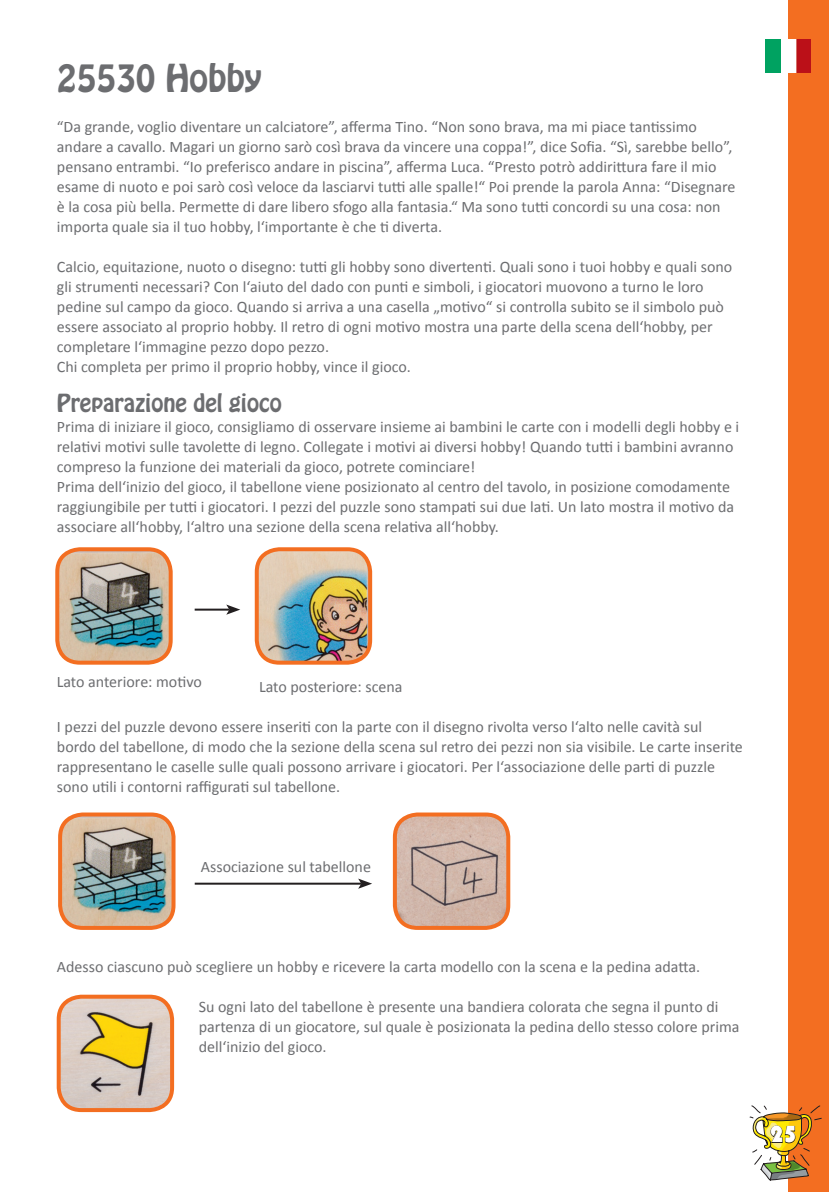
<style>
.page{position:relative;width:829px;height:1192px;background:#fff}
.page>*{position:absolute;margin:0;border:0;box-sizing:border-box;transform-origin:0 0}
.t1{font:34px "Hobo Std";color:#6c6d70}
.t2{font:24px "Bauhaus 93";color:#fff}
.t3{font:22px "Hobo Std";color:#6c6d70}
.t4{font:16px/20px "Calibri";color:#6c6d70}
</style>
<div class="page">
<div style="left:788px;top:0;width:41px;height:1192px;background:#f36e21"></div>
<svg style="left:749px;top:1105px;width:73px;height:75px"></svg>
<img style="left:788px;top:39px;width:23px;height:33px">
<div style="left:765px;top:39px;width:16px;height:33px;background:#00a261"></div>
<hr style="left:195px;top:883px;width:166px;height:2px;background:#231f20">
<svg style="left:358px;top:879px;width:14px;height:10px"></svg>
<hr style="left:195px;top:609px;width:34px;height:2px;background:#231f20">
<svg style="left:226px;top:604px;width:14px;height:11px"></svg>
<img style="left:60px;top:552px;width:108px;height:108px">
<div style="left:55px;top:547px;width:118px;height:118px;border:4px solid #f36e21;border-radius:23px"></div>
<img style="left:63px;top:817px;width:108px;height:110px">
<div style="left:58px;top:812px;width:118px;height:118px;border:4px solid #f36e21;border-radius:23px"></div>
<img style="left:258px;top:550px;width:111px;height:112px">
<div style="left:255px;top:547px;width:117px;height:118px;border:4px solid #f36e21;border-radius:23px"></div>
<img style="left:398px;top:817px;width:110px;height:110px">
<div style="left:393px;top:812px;width:117px;height:118px;border:4px solid #f36e21;border-radius:23px"></div>
<img style="left:59px;top:997px;width:112px;height:113px">
<div style="left:57px;top:995px;width:117px;height:117px;border:4px solid #f36e21;border-radius:23px"></div>
<p class="t1" style="left:57px;top:55px;width:207px">25530 Hobby</p>
<p class="t4" style="left:57px;top:117px;width:680px">“Da grande, voglio diventare un calciatore”, afferma Tino. “Non sono brava, ma mi piace tantissimo andare a cavallo. Magari un giorno sarò così brava da vincere una coppa!”, dice Sofia. “Sì, sarebbe bello”, pensano entrambi. “Io preferisco andare in piscina”, afferma Luca. “Presto potrò addirittura fare il mio esame di nuoto e poi sarò così veloce da lasciarvi tutti alle spalle!“ Poi prende la parola Anna: “Disegnare è la cosa più bella. Permette di dare libero sfogo alla fantasia.“ Ma sono tutti concordi su una cosa: non importa quale sia il tuo hobby, l‘importante è che ti diverta.</p>
<p class="t4" style="left:57px;top:257px;width:677px">Calcio, equitazione, nuoto o disegno: tutti gli hobby sono divertenti. Quali sono i tuoi hobby e quali sono gli strumenti necessari? Con l‘aiuto del dado con punti e simboli, i giocatori muovono a turno le loro pedine sul campo da gioco. Quando si arriva a una casella „motivo“ si controlla subito se il simbolo può essere associato al proprio hobby. Il retro di ogni motivo mostra una parte della scena dell‘hobby, per completare l‘immagine pezzo dopo pezzo.</p>
<p class="t4" style="left:57px;top:357px;width:356px">Chi completa per primo il proprio hobby, vince il gioco.</p>
<p class="t3" style="left:57px;top:388px;width:226px">Preparazione del gioco</p>
<p class="t4" style="left:57px;top:417px;width:684px">Prima di iniziare il gioco, consigliamo di osservare insieme ai bambini le carte con i modelli degli hobby e i relativi motivi sulle tavolette di legno. Collegate i motivi ai diversi hobby! Quando tutti i bambini avranno compreso la funzione dei materiali da gioco, potrete cominciare!</p>
<p class="t4" style="left:57px;top:477px;width:679px">Prima dell‘inizio del gioco, il tabellone viene posizionato al centro del tavolo, in posizione comodamente raggiungibile per tutti i giocatori. I pezzi del puzzle sono stampati sui due lati. Un lato mostra il motivo da associare all‘hobby, l‘altro una sezione della scena relativa all‘hobby.</p>
<p class="t4" style="left:57px;top:672px;width:147px">Lato anteriore: motivo</p>
<p class="t4" style="left:259px;top:677px;width:145px">Lato posteriore: scena</p>
<p class="t4" style="left:57px;top:717px;width:687px">I pezzi del puzzle devono essere inseriti con la parte con il disegno rivolta verso l‘alto nelle cavità sul bordo del tabellone, di modo che la sezione della scena sul retro dei pezzi non sia visibile. Le carte inserite rappresentano le caselle sulle quali possono arrivare i giocatori. Per l‘associazione delle parti di puzzle sono utili i contorni raffigurati sul tabellone.</p>
<p class="t4" style="left:201px;top:857px;width:172px">Associazione sul tabellone</p>
<p class="t4" style="left:57px;top:957px;width:645px">Adesso ciascuno può scegliere un hobby e ricevere la carta modello con la scena e la pedina adatta.</p>
<p class="t4" style="left:199px;top:997px;width:542px">Su ogni lato del tabellone è presente una bandiera colorata che segna il punto di partenza di un giocatore, sul quale è posizionata la pedina dello stesso colore prima dell‘inizio del gioco.</p>
<h2 class="t2" style="left:770px;top:1121px;width:29px">25</h2>
</div>
